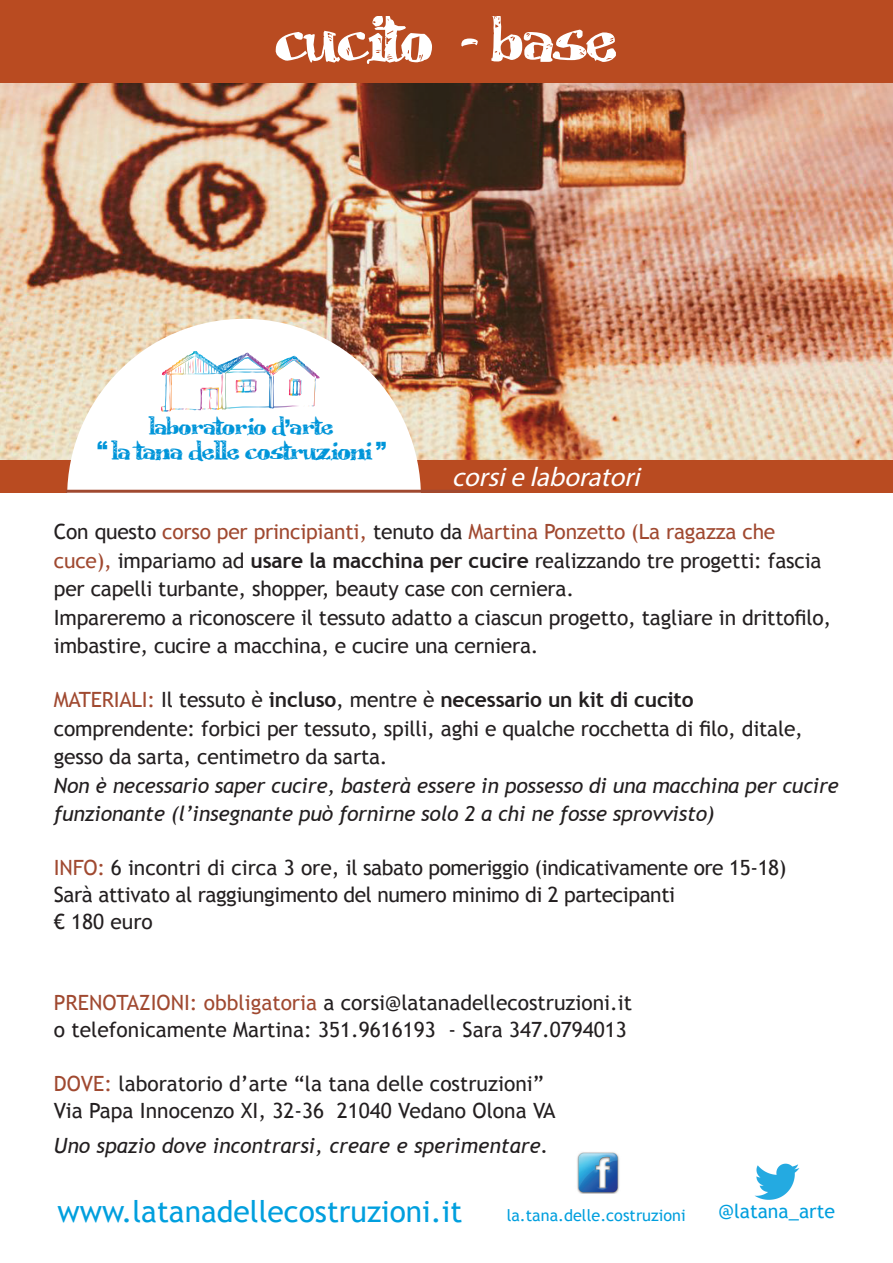
<style>
.page{position:relative;width:893px;height:1263px;background:#fff}
.page>*{position:absolute;margin:0;border:0;box-sizing:border-box;transform-origin:0 0}
.t1{font:55.5px "Scrubble";color:#fff;scale:.91 1}
.t2{font:30px "Trebuchet MS";color:#009fde}
.t3{font:italic 27px "Myriad Pro";color:#fff}
.t4{font:21px/28.5px "Trebuchet MS";letter-spacing:-.01em;color:#231f20}
.t5{font:italic 21px/28.5px "Trebuchet MS";letter-spacing:-.01em;color:#231f20}
.t6{font:20.7px "Scrubble";color:#0095d9}
.t7{font:19.8px "Scrubble";color:#0095d9}
.t8{font:19.5px "Trebuchet MS";color:#009fde}
.t9{font:16.2px "Trebuchet MS";color:#009fde}
.s1{font-family:"Arial";font-weight:900}
.s2{color:#a04930}
.s3{font-weight:700}
.s4{font-size:20.25px}
</style>
<div class="page">
<img style="left:0;top:82px;width:893px;height:378px">
<div style="left:0;top:0;width:893px;height:82px;background:#b94b21"></div>
<img style="left:754px;top:1163px;width:46px;height:37px">
<img style="left:577px;top:1152px;width:42px;height:41px">
<div style="left:0;top:460px;width:893px;height:33px;background:#b94b21"></div>
<div style="left:67px;top:319px;width:354px;height:357px;background:#fff;border-radius:50%"></div>
<hr style="left:66px;top:490px;width:404px;height:3px;background:#a04930">
<img style="left:161px;top:351px;width:159px;height:61px">
<h1 class="t1" style="left:276px;top:9px;width:377px">Cucito - base</h1>
<p class="t7" style="left:149px;top:415px;width:186px">laboratorio d<span class="s1">’</span>arte</p>
<p class="t6" style="left:97px;top:439px;width:290px"><span class="s1">“</span> la tana delle costruzioni <span class="s1">”</span></p>
<p class="t3" style="left:452px;top:461px;width:197px">corsielaboratori</p>
<p class="t4" style="left:54px;top:518px;width:779px">Con questo <span class="s2">corso per principianti,</span> tenuto da <span class="s2">Martina Ponzetto (La ragazza che cuce),</span> impariamo ad <span class="s3">usare la macchina per cucire</span> realizzando tre progetti: fascia per capelli turbante, shopper, beauty case con cerniera.<br>Impareremo a riconoscere il tessuto adatto a ciascun progetto, tagliare in drittofilo, imbastire, cucire a macchina, e cucire una cerniera.</p>
<p class="t4" style="left:54px;top:686px;width:751px"><span class="s2">MATERIALI:</span> Il tessuto è <span class="s3">incluso</span>, mentre è <span class="s3">necessario un kit di cucito </span>comprendente: forbici per tessuto, spilli, aghi e qualche rocchetta di filo, ditale, gesso da sarta, centimetro da sarta.</p>
<p class="t5" style="left:54px;top:771px;width:786px">Non è necessario saper cucire, basterà essere in possesso di una macchina per cucire funzionante (l’insegnante può fornirne solo 2 a chi ne fosse sprovvisto)</p>
<p class="t4" style="left:54px;top:854px;width:734px;line-height:27px"><span class="s2">INFO:</span> 6 incontri di circa 3 ore, il sabato pomeriggio (indicativamente ore 15-18)<br>Sarà attivato al raggiungimento del numero minimo di 2 partecipanti<br>€ 180 euro</p>
<p class="t4" style="left:54px;top:989px;width:580px;line-height:27px"><span class="s2">PRENOTAZIONI: obbligatoria</span> a corsi@latanadellecostruzioni.it o telefonicamente Martina: 351.9616193 - Sara 347.0794013</p>
<p class="t4" style="left:54px;top:1070px;width:503px;line-height:27px"><span class="s2">DOVE:</span> laboratorio d’arte “la tana delle costruzioni”<br>Via Papa Innocenzo XI, 32-36 21040 Vedano Olona VA</p>
<p class="t5" style="left:54px;top:1131px;width:496px">Uno spazio dove incontrarsi, creare e sperimentare.</p>
<h2 class="t2" style="left:58px;top:1194px;width:406px">www.latanadellecostruzioni.it</h2>
<p class="t9" style="left:507px;top:1206px;width:180px">la.tana.delle.costruzioni</p>
<p class="t8" style="left:718px;top:1200px;width:118px"><span class="s4">@</span>latana_arte</p>
</div>
